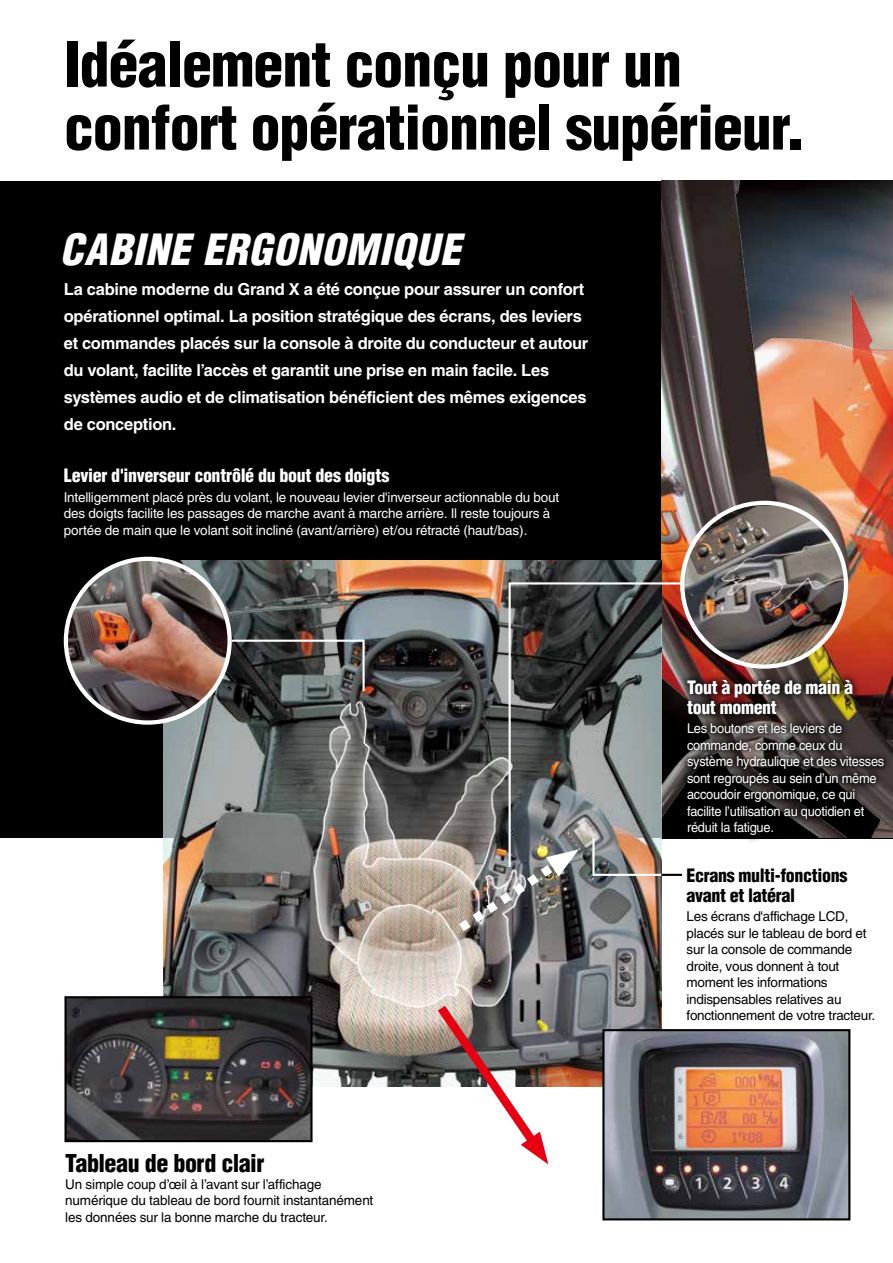
<style>
.page{position:relative;width:893px;height:1263px;background:#fff}
.page>*{position:absolute;margin:0;border:0;box-sizing:border-box;transform-origin:0 0}
.t1{font:900 condensed 60px/63px "Helvetica";letter-spacing:-.015em;color:#000}
.t2{font:italic 900 condensed 42px "Helvetica";letter-spacing:.02em;color:#fff}
.t3{font:900 condensed 24px "Helvetica";letter-spacing:-.02em;color:#000}
.t4{font:900 condensed 18px/19.5px "Helvetica";letter-spacing:-.02em;color:#fff}
.t5{font:900 condensed 18px/19.5px "Helvetica";letter-spacing:-.02em;color:#000}
.t6{font:700 16.5px/27px "Helvetica";letter-spacing:-.02em;color:#fff}
.t7{font:13.5px/16.5px "Helvetica";letter-spacing:-.02em;color:#000}
.t8{font:13.5px/16.5px "Helvetica";letter-spacing:-.02em;color:#fff}
.t9{font:13.5px/16.5px "Helvetica";letter-spacing:-.02em;color:#fff;scale:.95 1}
</style>
<div class="page">
<div style="left:0;top:181px;width:661px;height:657px;background:#000"></div>
<img style="left:661px;top:181px;width:232px;height:657px">
<img style="left:163px;top:561px;width:498px;height:525px">
<svg style="left:430px;top:996px;width:120px;height:168px"></svg>
<img style="left:450px;top:848px;width:129px;height:91px">
<img style="left:605px;top:1032px;width:242px;height:185px">
<div style="left:602px;top:1029px;width:248px;height:191px;border:2px solid #000"></div>
<img style="left:66px;top:559px;width:164px;height:163px;border-radius:82px">
<div style="left:64px;top:557px;width:168px;height:168px;border:4px solid #fff;border-radius:50%"></div>
<img style="left:682px;top:506px;width:164px;height:160px">
<div style="left:680px;top:501px;width:168px;height:168px;border:4px solid #fff;border-radius:50%"></div>
<div style="left:679px;top:672px;width:213px;height:171px;background:#000;opacity:.75"></div>
<svg style="left:507px;top:581px;width:176px;height:288px;background:#5d5d5c"></svg>
<img style="left:591px;top:836px;width:77px;height:41px">
<hr style="left:661px;top:874px;width:21px;height:2px;background:#000">
<img style="left:67px;top:999px;width:243px;height:140px">
<div style="left:64px;top:996px;width:249px;height:146px;border:2px solid #000"></div>
<img style="left:230px;top:638px;width:136px;height:55px">
<h1 class="t1" style="left:64px;top:33px;width:743px">Idéalement conçu pour un confort opérationnel supérieur.</h1>
<h2 class="t2" style="left:60px;top:223px;width:402px">CABINE ERGONOMIQUE</h2>
<p class="t6" style="left:64px;top:276px;width:526px">La cabine moderne du Grand X a été conçue pour assurer un confort opérationnel optimal. La position stratégique des écrans, des leviers et commandes placés sur la console à droite du conducteur et autour du volant, facilite l’accès et garantit une prise en main facile. Les systèmes audio et de climatisation bénéficient des mêmes exigences de conception.</p>
<p class="t4" style="left:64px;top:465px;width:327px">Levier d'inverseur contrôlé du bout des doigts</p>
<p class="t8" style="left:64px;top:489px;width:497px">Intelligemment placé près du volant, le nouveau levier d'inverseur actionnable du bout des doigts facilite les passages de marche avant à marche arrière. Il reste toujours à portée de main que le volant soit incliné (avant/arrière) et/ou rétracté (haut/bas).</p>
<h3 class="t3" style="left:65px;top:1148px;width:201px">Tableau de bord clair</h3>
<p class="t7" style="left:65px;top:1175px;width:310px">Un simple coup d’œil à l’avant sur l’affichage numérique du tableau de bord fournit instantanément les données sur la bonne marche du tracteur.</p>
<p class="t4" style="left:687px;top:677px;width:168px">Tout à portée de main à tout moment</p>
<p class="t9" style="left:687px;top:720px;width:209px">Les boutons et les leviers de commande, comme ceux du système hydraulique et des vitesses sont regroupés au sein d’un même accoudoir ergonomique, ce qui facilite l’utilisation au quotidien et réduit la fatigue.</p>
<p class="t5" style="left:686px;top:865px;width:162px">Ecrans multi-fonctions avant et latéral</p>
<p class="t7" style="left:686px;top:908px;width:190px">Les écrans d'affichage LCD, placés sur le tableau de bord et sur la console de commande droite, vous donnent à tout moment les informations indispensables relatives au fonctionnement de votre tracteur.</p>
</div>
